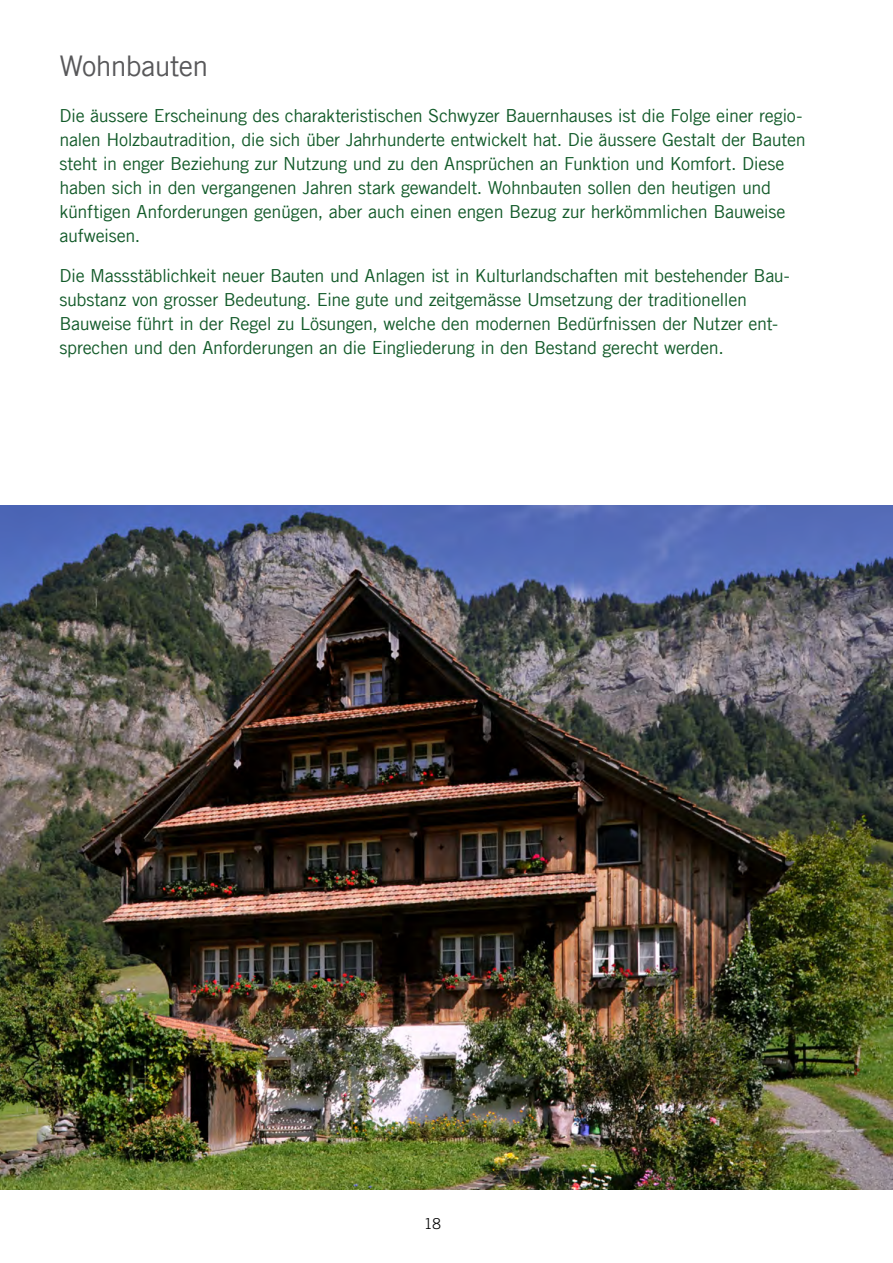
<style>
.page{position:relative;width:893px;height:1263px;background:#fff}
.page>*{position:absolute;margin:0;border:0;box-sizing:border-box;transform-origin:0 0}
.t1{font:28.5px "Trade Gothic";letter-spacing:-.025em;color:#58585a}
.t2{font:18px/24px "Trade Gothic";letter-spacing:-.02em;color:#125a29}
.t3{font:300 15px "Trade Gothic";color:#000}
</style>
<div class="page">
<img style="left:0;top:505px;width:893px;height:685px">
<h1 class="t1" style="left:60px;top:48px;width:150px">Wohnbauten</h1>
<p class="t2" style="left:60px;top:104px;width:748px">Die äussere Erscheinung des charakteristischen Schwyzer Bauernhauses ist die Folge einer regio&shy;nalen Holzbautradition, die sich über Jahrhunderte entwickelt hat. Die äussere Gestalt der Bauten steht in enger Beziehung zur Nutzung und zu den Ansprüchen an Funktion und Komfort. Diese haben sich in den vergangenen Jahren stark gewandelt. Wohnbauten sollen den heutigen und künftigen Anforderungen genügen, aber auch einen engen Bezug zur herkömmlichen Bauweise aufweisen.</p>
<p class="t2" style="left:60px;top:263px;width:732px">Die Massstäblichkeit neuer Bauten und Anlagen ist in Kulturlandschaften mit bestehender Bau&shy;substanz von grosser Bedeutung. Eine gute und zeitgemässe Umsetzung der traditionellen Bauweise führt in der Regel zu Lösungen, welche den modernen Bedürfnissen der Nutzer ent&shy;sprechen und den Anforderungen an die Eingliederung in den Bestand gerecht werden.</p>
<p class="t3" style="left:424px;top:1214px;width:18px">18</p>
</div>
